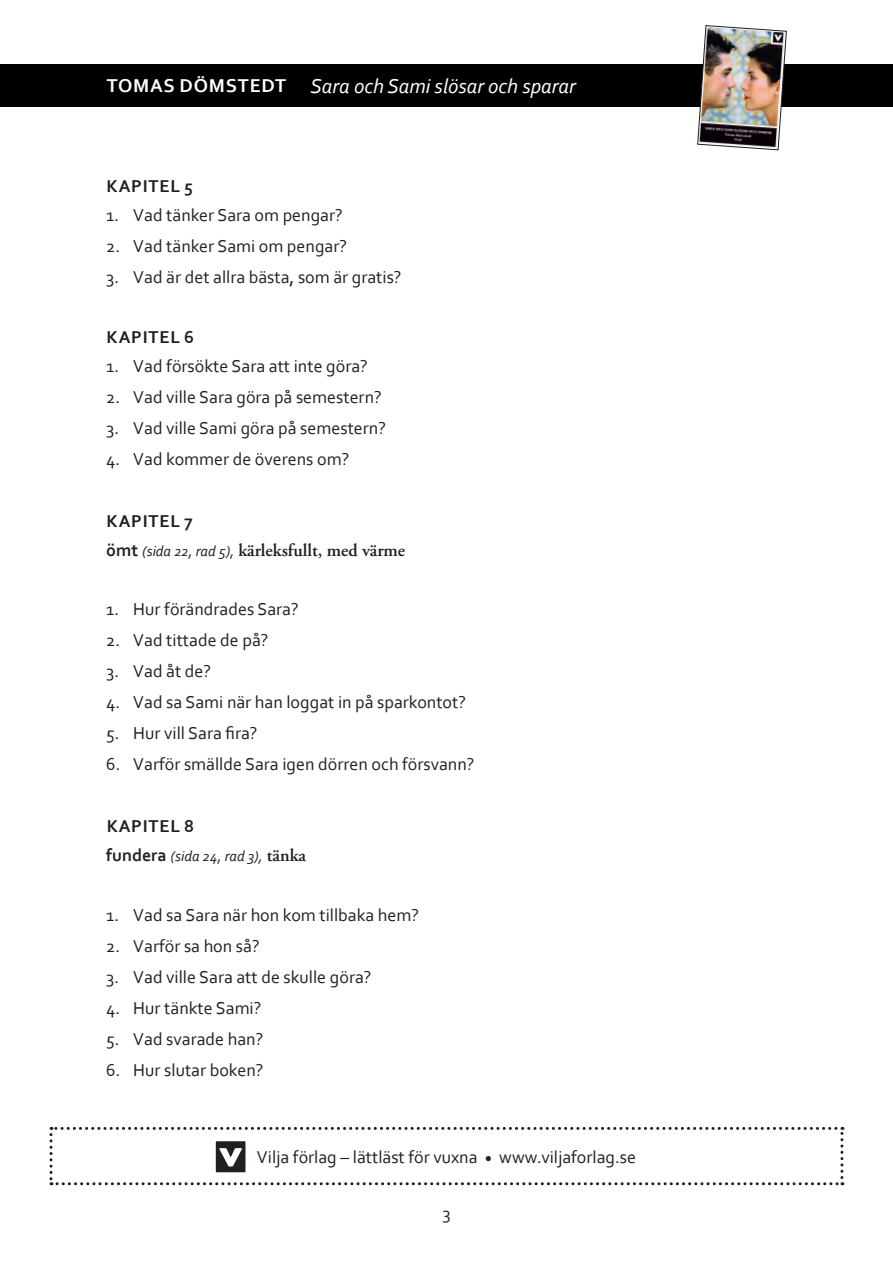
<style>
.page{position:relative;width:893px;height:1263px;background:#fff}
.page>*{position:absolute;margin:0;border:0;box-sizing:border-box;transform-origin:0 0}
.t1{font:italic 21px "Corbel";color:#fff}
.t2{font:18px "Corbel";color:#231f20}
.t3{font:600 18px "Adobe Garamond Pro";color:#231f20}
.t4{font:700 18px "Corbel";letter-spacing:.04em;color:#231f20}
.t5{font:italic 15px "Corbel";color:#231f20}
.s1{font-weight:700;font-style:normal;font-size:19.5px}
.s2{font-family:"Corbel";font-weight:700}
.s3{font-family:"Corbel";font-weight:400;font-style:italic;font-size:15px}
.s4{font-weight:700;font-style:normal;font-size:18px}
.s5{font-family:"Adobe Garamond Pro";font-weight:600;font-style:normal;font-size:18px}
</style>
<div class="page">
<svg style="left:50px;top:1127px;width:793px;height:58px"></svg>
<div style="left:0;top:64px;width:893px;height:42px;background:#000"></div>
<img style="left:697px;top:25px;width:90px;height:125px">
<p class="t1" style="left:107px;top:73px;width:471px"><span class="s1">TOMAS DÖMSTEDT</span> Sara och Sami slösar och sparar</p>
<p class="t4" style="left:107px;top:175px;width:88px">KAPITEL 5</p>
<p class="t2" style="left:106px;top:204px;width:238px">1. Vad tänker Sara om pengar?</p>
<p class="t2" style="left:106px;top:235px;width:242px">2. Vad tänker Sami om pengar?</p>
<p class="t2" style="left:106px;top:266px;width:297px">3. Vad är det allra bästa, som är gratis?</p>
<p class="t4" style="left:107px;top:326px;width:89px">KAPITEL 6</p>
<p class="t2" style="left:106px;top:354px;width:263px">1. Vad försökte Sara att inte göra?</p>
<p class="t2" style="left:106px;top:385px;width:277px">2. Vad ville Sara göra på semestern?</p>
<p class="t2" style="left:106px;top:416px;width:281px">3. Vad ville Sami göra på semestern?</p>
<p class="t2" style="left:106px;top:447px;width:245px">4. Vad kommer de överens om?</p>
<p class="t4" style="left:107px;top:509px;width:88px">KAPITEL 7</p>
<p class="t3" style="left:106px;top:539px;width:301px"><span class="s2">ömt</span> <span class="s3">(sida 22, rad 5),</span> kärleksfullt, med värme</p>
<p class="t2" style="left:106px;top:598px;width:194px">1. Hur förändrades Sara?</p>
<p class="t2" style="left:106px;top:629px;width:164px">2. Vad tittade de på?</p>
<p class="t2" style="left:106px;top:660px;width:106px">3. Vad åt de?</p>
<p class="t2" style="left:106px;top:691px;width:361px">4. Vad sa Sami när han loggat in på sparkontot?</p>
<p class="t2" style="left:106px;top:722px;width:153px">5. Hur vill Sara fira?</p>
<p class="t2" style="left:106px;top:753px;width:370px">6. Varför smällde Sara igen dörren och försvann?</p>
<p class="t4" style="left:107px;top:815px;width:89px">KAPITEL 8</p>
<p class="t5" style="left:106px;top:847px;width:201px"><span class="s4">fundera</span> (sida 24, rad 3), <span class="s5">tänka</span></p>
<p class="t2" style="left:106px;top:904px;width:314px">1. Vad sa Sara när hon kom tillbaka hem?</p>
<p class="t2" style="left:106px;top:935px;width:155px">2. Varför sa hon så?</p>
<p class="t2" style="left:106px;top:966px;width:267px">3. Vad ville Sara att de skulle göra?</p>
<p class="t2" style="left:106px;top:997px;width:157px">4. Hur tänkte Sami?</p>
<p class="t2" style="left:106px;top:1028px;width:159px">5. Vad svarade han?</p>
<p class="t2" style="left:106px;top:1059px;width:159px">6. Hur slutar boken?</p>
<p class="t2" style="left:257px;top:1146px;width:381px">Vilja förlag – lättläst för vuxna <sub>•</sub> www.viljaforlag.se</p>
<p class="t2" style="left:442px;top:1202px;width:10px">3</p>
</div>
